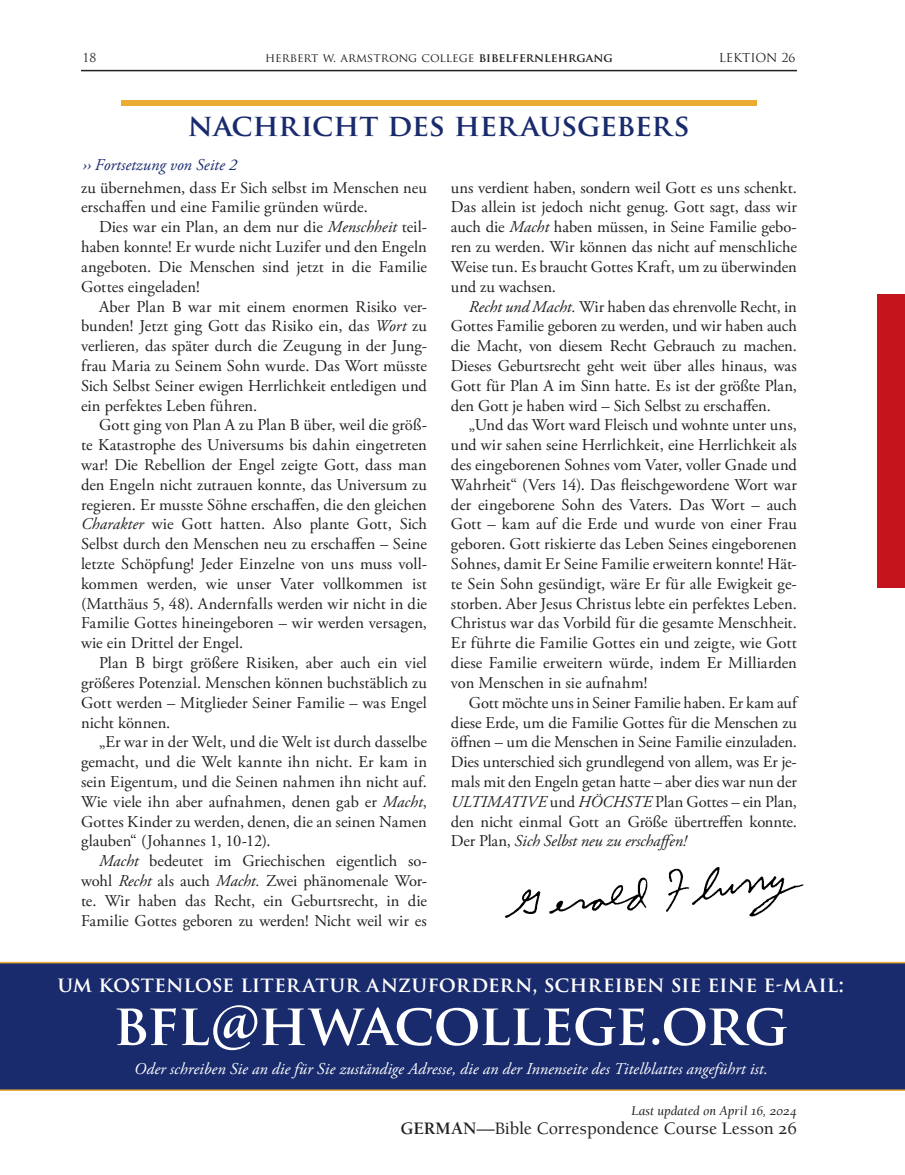
<style>
.page{position:relative;width:905px;height:1175px;background:#fff}
.page>*{position:absolute;margin:0;border:0;box-sizing:border-box;transform-origin:0 0}
.t1{font:700 57px "Trajan Pro";letter-spacing:-.02em;color:#fff}
.t2{font:700 30px "Trajan Pro";letter-spacing:-.01em;color:#192b6d}
.t3{font:600 21px "Trajan Pro 3";letter-spacing:-.005em;color:#fff}
.t4{font:500 18px "Berkeley Pro";color:#231f20}
.t5{font:16.5px/19.8px "Adobe Garamond Pro";color:#231f20;text-align:justify}
.t6{font:italic 16.5px "Adobe Garamond Pro";letter-spacing:.005em;color:#fff}
.t7{font:16.5px "Adobe Garamond Pro";letter-spacing:-.02em;color:#231f20}
.t8{font:italic 13.5px "Berkeley Pro";color:#231f20}
.t9{font:12px "Trajan Pro";color:#231f20}
.s1{font-weight:700}
.s2{font-weight:600;font-style:italic;color:#192b6d}
.s3{font-style:italic;color:#192b6d}
.s4{font-style:italic}
</style>
<div class="page">
<div style="left:0;top:962px;width:904px;height:128px;background:#192b6d"></div>
<hr style="left:81px;top:70px;width:715px;height:1px;background:#231f20">
<img style="left:504px;top:867px;width:300px;height:51px">
<div style="left:121px;top:100px;width:635px;height:5px;background:#eaac33"></div>
<div style="left:878px;top:294px;width:26px;height:293px;background:#c4151c"></div>
<p class="t9" style="left:82px;top:50px;width:15px">18</p>
<p class="t9" style="left:265px;top:50px;width:349px">herbert w. armstrong college <span class="s1">BIBELFERNLEHRGANG</span></p>
<p class="t9" style="left:718px;top:50px;width:78px">LEKTION 26</p>
<h2 class="t2" style="left:188px;top:106px;width:503px">NACHRICHT DES HERAUSGEBERS</h2>
<p class="t5" style="left:81px;top:154px;width:347px;line-height:22.6px"><span class="s2">››</span> <span class="s3">Fortsetzung von Seite 2<br></span>zu übernehmen, dass Er Sich selbst im Menschen neu</p>
<p class="t5" style="left:81px;top:198px;width:288px">erschaffen und eine Familie gründen würde.</p>
<p class="t5" style="left:99px;top:218px;width:329px">Dies war ein Plan, an dem nur die <span class="s4">Menschheit</span> teil-</p>
<p class="t5" style="left:81px;top:237px;width:347px">haben konnte! Er wurde nicht Luzifer und den Engeln</p>
<p class="t5" style="left:81px;top:257px;width:347px">angeboten. Die Menschen sind jetzt in die Familie</p>
<p class="t5" style="left:81px;top:277px;width:120px">Gottes eingeladen!</p>
<p class="t5" style="left:99px;top:297px;width:329px">Aber Plan B war mit einem enormen Risiko ver-</p>
<p class="t5" style="left:81px;top:317px;width:347px">bunden! Jetzt ging Gott das Risiko ein, das <span class="s4">Wort</span> zu</p>
<p class="t5" style="left:81px;top:336px;width:347px">verlieren<span class="s4">,</span> das später durch die Zeugung in der Jung-</p>
<p class="t5" style="left:81px;top:356px;width:347px">frau Maria zu Seinem Sohn wurde. Das Wort müsste</p>
<p class="t5" style="left:81px;top:376px;width:347px">Sich Selbst Seiner ewigen Herrlichkeit entledigen und</p>
<p class="t5" style="left:81px;top:396px;width:178px">ein perfektes Leben führen.</p>
<p class="t5" style="left:99px;top:416px;width:329px">Gott ging von Plan A zu Plan B über, weil die größ-</p>
<p class="t5" style="left:81px;top:435px;width:347px">te Katastrophe des Universums bis dahin eingetreten</p>
<p class="t5" style="left:81px;top:455px;width:347px">war! Die Rebellion der Engel zeigte Gott, dass man</p>
<p class="t5" style="left:81px;top:475px;width:347px">den Engeln nicht zutrauen konnte, das Universum zu</p>
<p class="t5" style="left:81px;top:495px;width:347px">regieren. Er musste Söhne erschaffen, die den gleichen</p>
<p class="t5" style="left:81px;top:515px;width:347px"><span class="s4">Charakter</span> wie Gott hatten. Also plante Gott, Sich</p>
<p class="t5" style="left:81px;top:534px;width:347px">Selbst durch den Menschen neu zu erschaffen – Seine</p>
<p class="t5" style="left:81px;top:554px;width:347px">letzte Schöpfung! Jeder Einzelne von uns muss voll-</p>
<p class="t5" style="left:81px;top:574px;width:347px">kommen werden, wie unser Vater vollkommen ist</p>
<p class="t5" style="left:81px;top:594px;width:347px">(Matthäus 5, 48). Andernfalls werden wir nicht in die</p>
<p class="t5" style="left:81px;top:614px;width:347px">Familie Gottes hineingeboren – wir werden versagen,</p>
<p class="t5" style="left:81px;top:633px;width:164px">wie ein Drittel der Engel.</p>
<p class="t5" style="left:99px;top:653px;width:329px">Plan B birgt größere Risiken, aber auch ein viel</p>
<p class="t5" style="left:81px;top:673px;width:347px">größeres Potenzial. Menschen können buchstäblich zu</p>
<p class="t5" style="left:81px;top:693px;width:347px">Gott werden – Mitglieder Seiner Familie – was Engel</p>
<p class="t5" style="left:81px;top:713px;width:91px">nicht können.</p>
<p class="t7" style="left:99px;top:732px;width:329px">„Er war in der Welt, und die Welt ist durch dasselbe</p>
<p class="t5" style="left:81px;top:752px;width:347px">gemacht, und die Welt kannte ihn nicht. Er kam in</p>
<p class="t5" style="left:81px;top:772px;width:347px">sein Eigentum, und die Seinen nahmen ihn nicht auf.</p>
<p class="t5" style="left:81px;top:792px;width:347px">Wie viele ihn aber aufnahmen, denen gab er <span class="s4">Macht</span>,</p>
<p class="t5" style="left:81px;top:812px;width:347px">Gottes Kinder zu werden, denen, die an seinen Namen</p>
<p class="t5" style="left:81px;top:831px;width:191px">glauben“ (Johannes 1, 10-12).</p>
<p class="t5" style="left:99px;top:851px;width:329px"><span class="s4">Macht</span> bedeutet im Griechischen eigentlich so-</p>
<p class="t5" style="left:81px;top:871px;width:347px">wohl <span class="s4">Recht</span> als auch <span class="s4">Macht.</span> Zwei phänomenale Wor-</p>
<p class="t5" style="left:81px;top:891px;width:347px">te. Wir haben das Recht, ein Geburtsrecht, in die</p>
<p class="t5" style="left:81px;top:911px;width:347px">Familie Gottes geboren zu werden! Nicht weil wir es</p>
<p class="t5" style="left:451px;top:178px;width:347px">uns verdient haben, sondern weil Gott es uns schenkt.<br>Das allein ist jedoch nicht genug. Gott sagt, dass wir auch die <span class="s4">Macht</span> haben müssen, in Seine Familie gebo&shy;ren zu werden. Wir können das nicht auf menschliche Weise tun. Es braucht Gottes Kraft, um zu überwinden und zu wachsen.</p>
<p class="t5" style="left:451px;top:297px;width:347px;text-indent:18px"><span class="s4">Recht und Macht.</span> Wir haben das ehrenvolle Recht, in Gottes Familie geboren zu werden, und wir haben auch die Macht, von diesem Recht Gebrauch zu machen.<br>Dieses Geburtsrecht geht weit über alles hinaus, was Gott für Plan A im Sinn hatte. Es ist der größte Plan, den Gott je haben wird – Sich Selbst zu erschaffen.</p>
<p class="t5" style="left:451px;top:416px;width:347px;text-indent:18px">„Und das Wort ward Fleisch und wohnte unter uns, und wir sahen seine Herrlichkeit, eine Herrlichkeit als des eingeborenen Sohnes vom Vater, voller Gnade und Wahrheit“ (Vers 14). Das fleischgewordene Wort war der eingeborene Sohn des Vaters. Das Wort – auch Gott – kam auf die Erde und wurde von einer Frau geboren. Gott riskierte das Leben Seines eingeborenen Sohnes, damit Er Seine Familie erweitern konnte! Hät&shy;te Sein Sohn gesündigt, wäre Er für alle Ewigkeit ge&shy;storben. Aber Jesus Christus lebte ein perfektes Leben.<br>Christus war das Vorbild für die gesamte Menschheit.<br>Er führte die Familie Gottes ein und zeigte, wie Gott diese Familie erweitern würde, indem Er Milliarden von Menschen in sie aufnahm!</p>
<p class="t5" style="left:451px;top:693px;width:349px;text-indent:18px">Gott möchte uns in Seiner Familie haben. Er kam auf diese Erde, um die Familie Gottes für die Menschen zu öffnen – um die Menschen in Seine Familie einzuladen.<br>Dies unterschied sich grundlegend von allem, was Er je&shy;mals mit den Engeln getan hatte – aber dies war nun der <span class="s4">ULTIMATIVE</span> und <span class="s4">HÖCHSTE</span> Plan Gottes – ein Plan, den nicht einmal Gott an Größe übertreffen konnte.<br>Der Plan, <span class="s4">Sich Selbst neu zu erschaffen!</span></p>
<p class="t3" style="left:57px;top:968px;width:788px">UM KOSTENLOSE LITERATUR ANZUFORDERN, SCHREIBEN SIE EINE E-MAIL:</p>
<h1 class="t1" style="left:113px;top:988px;width:677px">BFL@HWACOLLEGE.ORG</h1>
<p class="t6" style="left:134px;top:1059px;width:635px">Oder schreiben Sie an die für Sie zuständige Adresse, die an der Innenseite des Titelblattes angeführt ist.</p>
<p class="t8" style="left:631px;top:1102px;width:167px">Last updated on April 16, 2024</p>
<p class="t4" style="left:400px;top:1117px;width:398px"><span class="s1">GERMAN</span>—Bible Correspondence Course Lesson 26</p>
</div>
